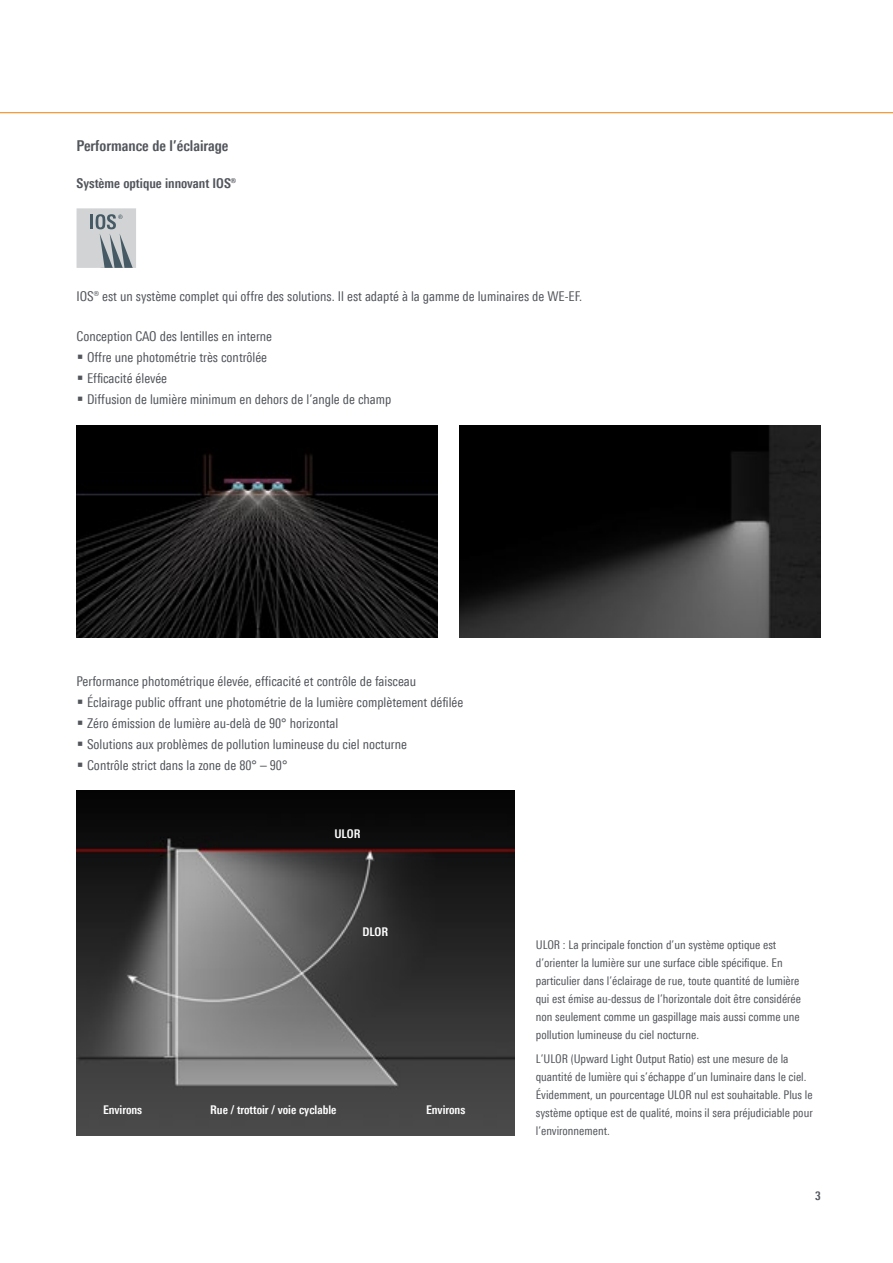
<style>
.page{position:relative;width:893px;height:1263px;background:#fff}
.page>*{position:absolute;margin:0;border:0;box-sizing:border-box;transform-origin:0 0}
.t1{font:700 15px "Linotype Univers 620 Cn";color:#52555b}
.t2{font:13.5px/21px "Linotype Univers 420 Cn";color:#52555b}
.t3{font:700 13.5px "Linotype Univers 620 Cn";color:#52555b}
.t4{font:12px/18px "Linotype Univers 420 Cn";color:#52555b}
.t5{font:700 12px "Linotype Univers 620 Cn";color:#fff}
.t6{font:700 12px "Linotype Univers 620 Cn";color:#52555b}
</style>
<div class="page">
<hr style="left:0;top:112px;width:893px;height:1px;background:#f78d1e">
<svg style="left:77px;top:208px;width:59px;height:60px;background:#b7bdc0"></svg>
<img style="left:77px;top:791px;width:437px;height:344px">
<img style="left:459px;top:425px;width:362px;height:213px">
<img style="left:77px;top:425px;width:361px;height:213px">
<p class="t1" style="left:77px;top:137px;width:153px">Performance de l’éclairage</p>
<p class="t3" style="left:77px;top:176px;width:161px">Système optique innovant IOS®</p>
<p class="t2" style="left:77px;top:286px;width:507px">IOS® est un système complet qui offre des solutions. Il est adapté à la gamme de luminaires de WE-EF.</p>
<p class="t2" style="left:87px;top:326px;width:306px;text-indent:-11px">Conception CAO des lentilles en interne<br>Offre une photométrie très contrôlée<br>Efficacité élevée<br>Diffusion de lumière minimum en dehors de l’angle de champ</p>
<p class="t2" style="left:87px;top:670px;width:378px;text-indent:-11px">Performance photométrique élevée, efficacité et contrôle de faisceau Éclairage public offrant une photométrie de la lumière complètement défilée Zéro émission de lumière au-delà de 90° horizontal<br>Solutions aux problèmes de pollution lumineuse du ciel nocturne<br>Contrôle strict dans la zone de 80° – 90°</p>
<p class="t5" style="left:334px;top:826px;width:28px">ULOR</p>
<p class="t5" style="left:362px;top:924px;width:27px">DLOR</p>
<p class="t5" style="left:103px;top:1103px;width:41px">Environs</p>
<p class="t5" style="left:210px;top:1103px;width:128px">Rue / trottoir / voie cyclable</p>
<p class="t5" style="left:426px;top:1103px;width:41px">Environs</p>
<p class="t4" style="left:536px;top:936px;width:267px">ULOR : La principale fonction d’un système optique est d’orienter la lumière sur une surface cible spécifique. En particulier dans l’éclairage de rue, toute quantité de lumière qui est émise au-dessus de l’horizontale doit être considérée non seulement comme un gaspillage mais aussi comme une pollution lumineuse du ciel nocturne.</p>
<p class="t4" style="left:536px;top:1050px;width:278px">L’ULOR (Upward Light Output Ratio) est une mesure de la quantité de lumière qui s’échappe d’un luminaire dans le ciel.<br>Évidemment, un pourcentage ULOR nul est souhaitable. Plus le système optique est de qualité, moins il sera préjudiciable pour l’environnement.</p>
<p class="t6" style="left:815px;top:1189px;width:7px">3</p>
</div>
